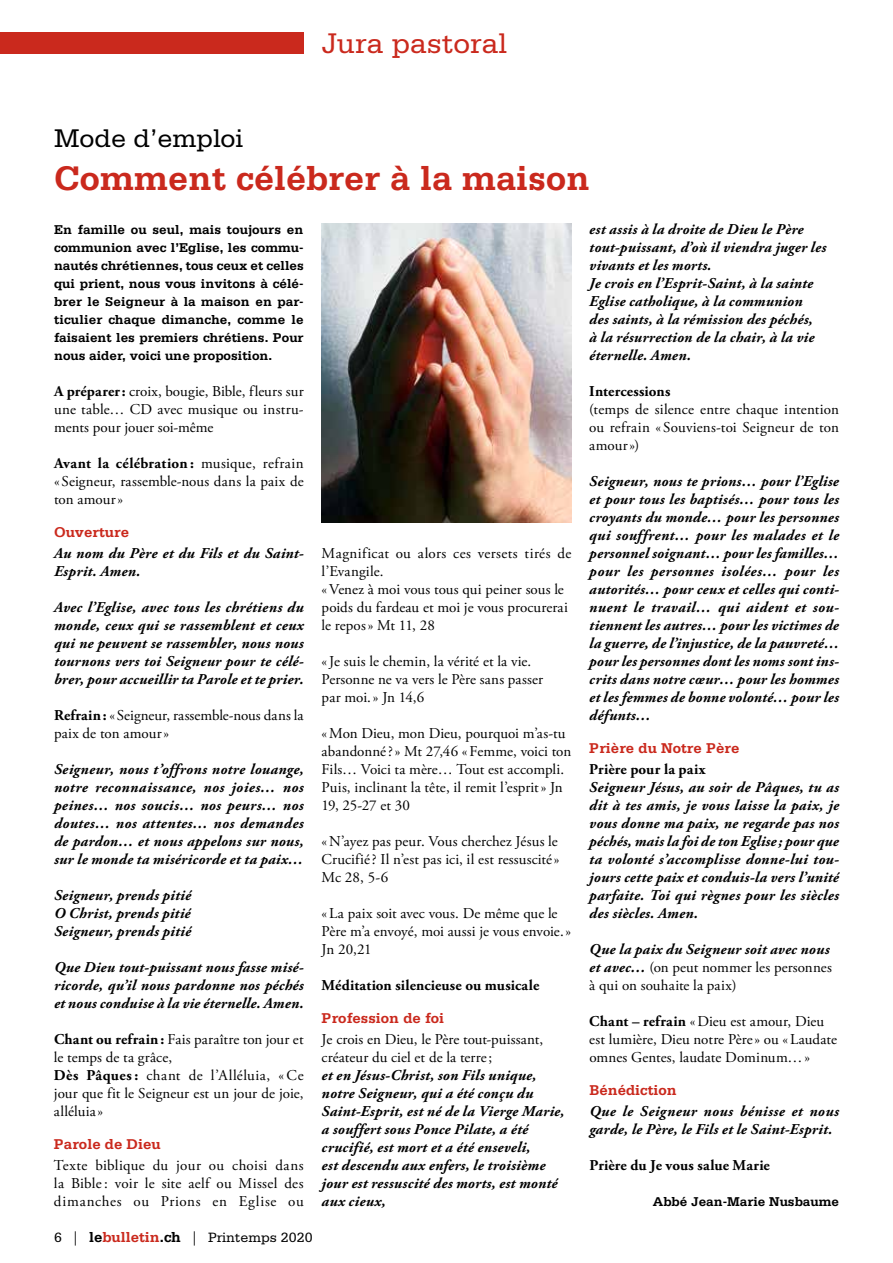
<style>
.page{position:relative;width:893px;height:1263px;background:#fff}
.page>*{position:absolute;margin:0;border:0;box-sizing:border-box;transform-origin:0 0}
.t1{font:700 36px "Serifa";color:#ca291d}
.t2{font:30px "Serifa";color:#ca291d}
.t3{font:27px "Serifa";color:#000}
.t4{font:italic 700 15px/18px "Adobe Garamond Pro";letter-spacing:.015em;color:#000;text-align:justify}
.t5{font:15px/18px "Adobe Garamond Pro";letter-spacing:.005em;color:#000}
.t6{font:700 15px "Adobe Garamond Pro";letter-spacing:.01em;color:#000}
.t7{font:700 15px "Serifa";color:#ca291d}
.t8{font:14.25px "Serifa";color:#000}
.t9{font:700 13.5px/18px "Serifa";color:#000;text-align:justify}
.s1{font-weight:700}
.s2{font-family:"Adobe Garamond Pro"}
.s3{font-weight:700;font-size:15px}
.s4{font-weight:700;font-size:15px;color:#ca291d}
.s5{font-weight:700;font-style:italic}
</style>
<div class="page">
<div style="left:0;top:33px;width:304px;height:21px;background:#ca291d"></div>
<img style="left:322px;top:223px;width:249px;height:299px">
<h2 class="t2" style="left:322px;top:27px;width:187px">Jura pastoral</h2>
<h3 class="t3" style="left:54px;top:123px;width:191px">Mode d’emploi</h3>
<h1 class="t1" style="left:54px;top:157px;width:538px">Comment célébrer à la maison</h1>
<p class="t9" style="left:54px;top:220px;width:251px">En famille ou seul, mais toujours en communion avec l’Eglise, les commu&shy;nautés chrétiennes, tous ceux et celles qui prient, nous vous invitons à célé&shy;brer le Seigneur à la maison en par&shy;ticulier chaque dimanche, comme le faisaient les premiers chrétiens. Pour nous aider, voici une proposition.</p>
<p class="t5" style="left:54px;top:383px;width:251px;text-align:justify"><span class="s1">A préparer:</span> croix, bougie, Bible, fleurs sur une table… CD avec musique ou instru&shy;ments pour jouer soi-même</p>
<p class="t5" style="left:54px;top:455px;width:251px;text-align:justify"><span class="s1">Avant la célébration :</span> musique, refrain « Seigneur, rassemble-nous dans la paix de ton amour»</p>
<p class="t7" style="left:54px;top:523px;width:77px">Ouverture</p>
<p class="t4" style="left:54px;top:545px;width:251px">Au nom du Père et du Fils et du Saint-<br>Esprit. Amen.</p>
<p class="t4" style="left:54px;top:599px;width:251px">Avec l’Eglise, avec tous les chrétiens du monde, ceux qui se rassemblent et ceux qui ne peuvent se rassembler, nous nous tournons vers toi Seigneur pour te célé&shy;brer, pour accueillir ta Parole et te prier.</p>
<p class="t5" style="left:54px;top:707px;width:251px"><span class="s1">Refrain:</span> «Seigneur, rassemble-nous dans la paix de ton amour»</p>
<p class="t4" style="left:54px;top:761px;width:251px">Seigneur, nous t’offrons notre louange, notre reconnaissance, nos joies… nos peines… nos soucis… nos peurs… nos doutes… nos attentes… nos demandes de pardon… et nous appelons sur nous, sur le monde ta miséricorde et ta paix…</p>
<p class="t4" style="left:54px;top:887px;width:139px">Seigneur, prends pitié O Christ, prends pitié Seigneur, prends pitié</p>
<p class="t4" style="left:54px;top:959px;width:251px">Que Dieu tout-puissant nous fasse misé&shy;ricorde, qu’il nous pardonne nos péchés et nous conduise à la vie éternelle. Amen.</p>
<p class="t5" style="left:54px;top:1031px;width:251px"><span class="s1">Chant ou refrain:</span> Fais paraître ton jour et le temps de ta grâce,<br><span class="s1">Dès Pâques:</span> chant de l’Alléluia, «Ce jour que fit le Seigneur est un jour de joie, alléluia »</p>
<p class="t7" style="left:54px;top:1135px;width:108px">Parole de Dieu</p>
<p class="t5" style="left:54px;top:1157px;width:251px;text-align:justify">Texte biblique du jour ou choisi dans la Bible: voir le site aelf ou Missel des dimanches ou Prions en Eglise ou</p>
<p class="t5" style="left:322px;top:545px;width:251px">Magnificat ou alors ces versets tirés de l’Evangile.<br>«Venez à moi vous tous qui peiner sous le poids du fardeau et moi je vous procurerai le repos» Mt 11, 28</p>
<p class="t5" style="left:322px;top:653px;width:223px">«Je suis le chemin, la vérité et la vie.<br>Personne ne va vers le Père sans passer par moi.» Jn 14,6</p>
<p class="t5" style="left:322px;top:725px;width:251px">«Mon Dieu, mon Dieu, pourquoi m’as-tu abandonné?» Mt 27,46 «Femme, voici ton Fils… Voici ta mère… Tout est accompli.<br>Puis, inclinant la tête, il remit l’esprit» Jn 19, 25-27 et 30</p>
<p class="t5" style="left:322px;top:833px;width:239px">«N’ayez pas peur. Vous cherchez Jésus le<br>Crucifié? Il n’est pas ici, il est ressuscité»<br>Mc 28, 5-6</p>
<p class="t5" style="left:322px;top:905px;width:251px">«La paix soit avec vous. De même que le<br>Père m’a envoyé, moi aussi je vous envoie.»<br>Jn 20,21</p>
<p class="t6" style="left:322px;top:977px;width:219px">Méditation silencieuse ou musicale</p>
<p class="t7" style="left:322px;top:1009px;width:124px">Profession de foi</p>
<p class="t5" style="left:322px;top:1031px;width:223px">Je crois en Dieu, le Père tout-puissant, créateur du ciel et de la terre;</p>
<p class="t4" style="left:322px;top:1067px;width:244px;text-align:left">et en Jésus-Christ, son Fils unique, notre Seigneur, qui a été conçu du Saint-Esprit, est né de la Vierge Marie, a souffert sous Ponce Pilate, a été crucifié, est mort et a été enseveli,<br>est descendu aux enfers, le troisième jour est ressuscité des morts, est monté aux cieux,</p>
<p class="t8" style="left:54px;top:1230px;width:260px">6 <span class="s2">|</span> <span class="s3">le</span><span class="s4">bulletin</span><span class="s3">.ch</span> <span class="s2">|</span> Printemps 2020</p>
<p class="t4" style="left:589px;top:221px;width:238px;text-align:left">est assis à la droite de Dieu le Père tout-puissant, d’où il viendra juger les vivants et les morts.<br>Je crois en l’Esprit-Saint, à la sainte<br>Eglise catholique, à la communion<br>des saints, à la rémission des péchés,<br>à la résurrection de la chair, à la vie éternelle. Amen.</p>
<p class="t6" style="left:589px;top:383px;width:83px">Intercessions</p>
<p class="t5" style="left:589px;top:401px;width:251px;text-align:justify">(temps de silence entre chaque intention ou refrain « Souviens-toi Seigneur de ton amour»)</p>
<p class="t4" style="left:589px;top:473px;width:251px">Seigneur, nous te prions… pour l’Eglise et pour tous les baptisés… pour tous les croyants du monde… pour les personnes qui souffrent… pour les malades et le personnel soignant… pour les familles… pour les personnes isolées… pour les autorités… pour ceux et celles qui conti&shy;nuent le travail… qui aident et sou&shy;tiennent les autres… pour les victimes de la guerre, de l’injustice, de la pauvreté… pour les personnes dont les noms sont ins&shy;crits dans notre cœur… pour les hommes et les femmes de bonne volonté… pour les défunts…</p>
<p class="t7" style="left:589px;top:739px;width:152px">Prière du Notre Père</p>
<p class="t6" style="left:589px;top:761px;width:118px">Prière pour la paix</p>
<p class="t4" style="left:589px;top:779px;width:251px">Seigneur Jésus, au soir de Pâques, tu as dit à tes amis, je vous laisse la paix, je vous donne ma paix, ne regarde pas nos péchés, mais la foi de ton Eglise; pour que ta volonté s’accomplisse donne-lui tou&shy;jours cette paix et conduis-la vers l’unité parfaite. Toi qui règnes pour les siècles des siècles. Amen.</p>
<p class="t5" style="left:589px;top:941px;width:244px"><span class="s5">Que la paix du Seigneur soit avec nous et avec…</span> (on peut nommer les personnes à qui on souhaite la paix)</p>
<p class="t5" style="left:589px;top:1013px;width:249px"><span class="s1">Chant – refrain</span> «Dieu est amour, Dieu est lumière, Dieu notre Père» ou «Laudate omnes Gentes, laudate Dominum…»</p>
<p class="t7" style="left:589px;top:1081px;width:89px">Bénédiction</p>
<p class="t4" style="left:589px;top:1103px;width:251px">Que le Seigneur nous bénisse et nous garde, le Père, le Fils et le Saint-Esprit.</p>
<p class="t6" style="left:589px;top:1157px;width:182px">Prière du Je vous salue Marie</p>
<p class="t9" style="left:653px;top:1192px;width:188px">Abbé Jean-Marie Nusbaume</p>
</div>
